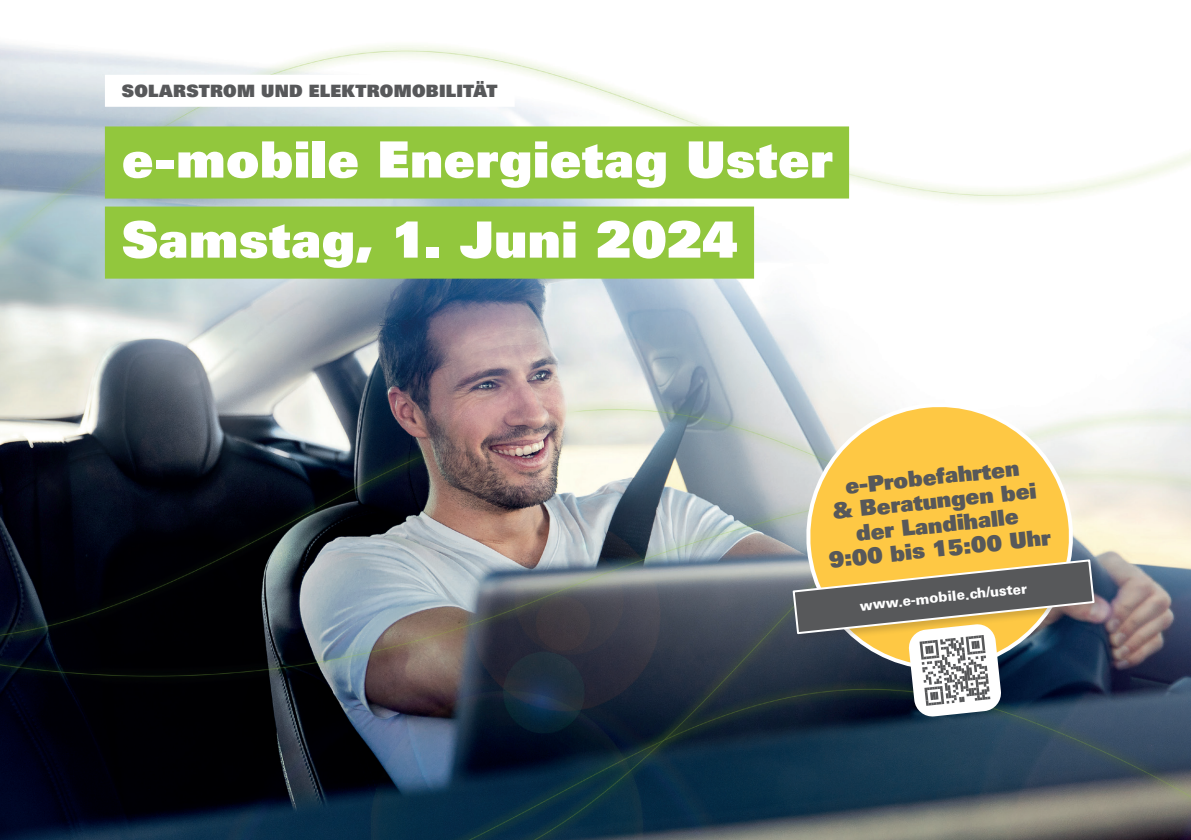
<style>
.page{position:relative;width:1191px;height:840px;background:#fff}
.page>*{position:absolute;margin:0;border:0;box-sizing:border-box;transform-origin:0 0}
.t1{font:50px/80px "Univers LT Std X Black";letter-spacing:.015em;color:#fff}
.t2{font:22px/24px "Univers LT Std X Black";color:#57585a;text-align:center}
.t3{font:17px "Univers LT Std X Black";letter-spacing:.015em;color:#57585a}
.t4{font:900 14px "Univers LT Std";color:#fff}
</style>
<div class="page">
<img style="left:0;top:43px;width:1191px;height:796px">
<div style="left:105px;top:75px;width:409px;height:32px;background:#fff"></div>
<div style="left:105px;top:126px;width:744px;height:72px;background:#92c73d"></div>
<div style="left:105px;top:206px;width:649px;height:72px;background:#92c73d"></div>
<svg style="left:801px;top:398px;width:276px;height:159px;background:#f7d172"></svg>
<div style="left:791px;top:557px;width:313px;height:86px;background:#231f20;opacity:.2"></div>
<svg style="left:791px;top:558px;width:304px;height:158px;background:#757366"></svg>
<p class="t3" style="left:122px;top:80px;width:377px">SOLARSTROM UND ELEKTROMOBILITÄT</p>
<h1 class="t1" style="left:122px;top:118px;width:712px">e-mobile Energietag Uster<br>Samstag, 1. Juni 2024</h1>
<p class="t2" style="left:820px;top:475px;width:224px;rotate:-6deg">e-Probefahrten<br>&amp; Beratungen bei der Landihalle<br>9:00 bis 15:00 Uhr</p>
<p class="t4" style="left:859px;top:596px;width:169px;rotate:-6deg">www.e-mobile.ch/uster</p>
</div>
